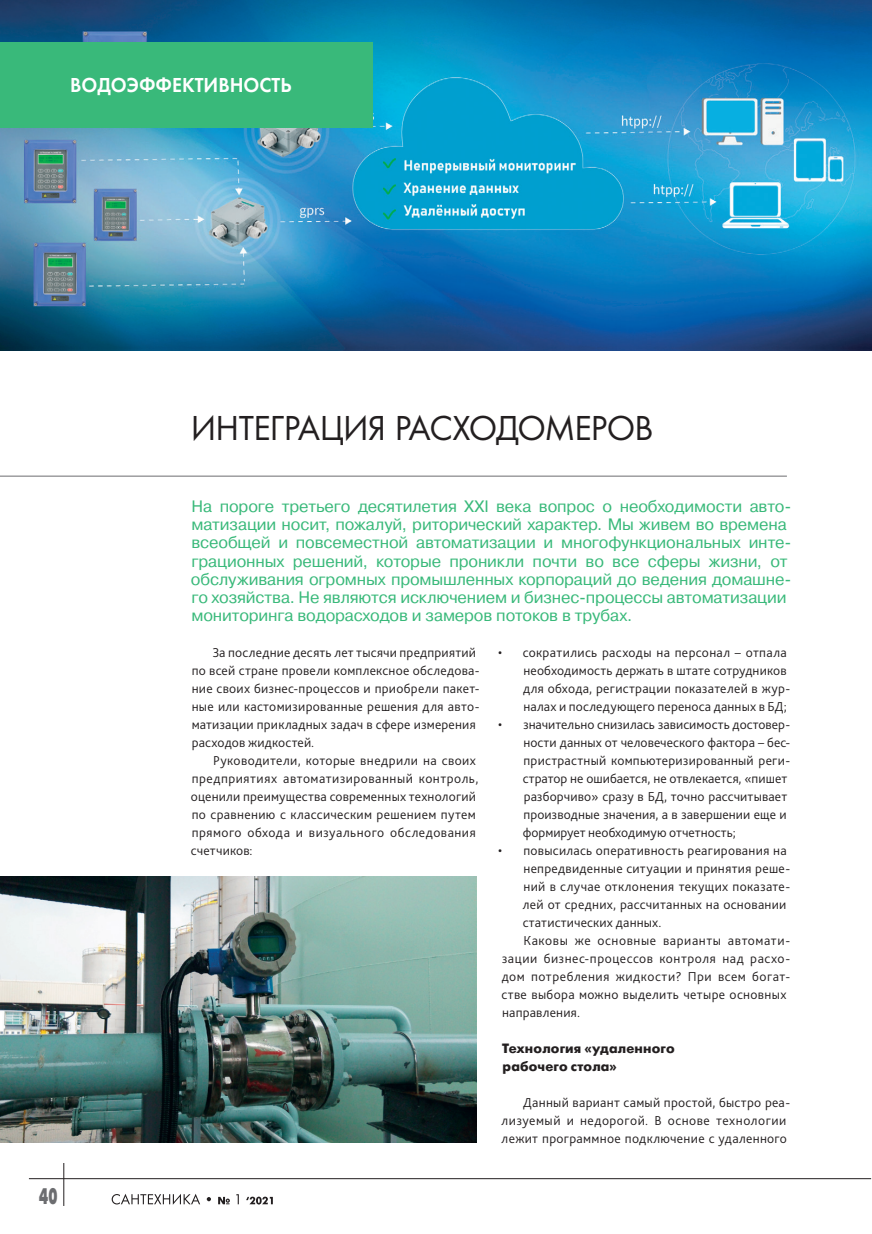
<style>
.page{position:relative;width:872px;height:1234px;background:#fff}
.page>*{position:absolute;margin:0;border:0;box-sizing:border-box;transform-origin:0 0}
._02-zagolovok_main{font:36px "Futura";letter-spacing:-.03em;color:#231f20}
.t1{font:22.5px "Futura Futuris XC";color:#6c6d70;scale:.6 1}
.t2{font:21px "Futura Demi";color:#fff;scale:.95 1}
._03-first_vrez{font:16.5px/18px "Pragmatica";letter-spacing:-.01em;color:#39b97a}
._04-body_text{font:300 13.5px/18px "Bliss Pro";letter-spacing:.025em;color:#231f20}
._04-body_text_bullet{font:300 13.5px/18px "Bliss Pro";letter-spacing:.01em;color:#231f20}
._06-podzagolovok_in{font:700 13.5px/18px "Futuris C";letter-spacing:.015em;color:#231f20}
</style>
<div class="page">
<img style="left:0;top:0;width:872px;height:350px">
<div style="left:0;top:43px;width:373px;height:85px;background:#39b97a"></div>
<hr style="left:0;top:475px;width:787px;height:1px;background:#6c6d70">
<hr style="left:29px;top:1177px;width:842px;height:1px;background:#231f20">
<hr style="left:63px;top:1162px;width:1px;height:43px;background:#231f20">
<svg style="left:112px;top:1194px;width:88px;height:10px"></svg>
<svg style="left:206px;top:1197px;width:5px;height:3px"></svg>
<svg style="left:218px;top:1194px;width:55px;height:10px"></svg>
<img style="left:0;top:876px;width:476px;height:266px">
<p class="t2" style="left:70px;top:72px;width:234px">ВОДОЭФФЕКТИВНОСТЬ</p>
<p class="t1" style="left:39px;top:1183px;width:32px">40</p>
<p class="_02-zagolovok_main" style="left:191px;top:407px;width:464px">ИНТЕГРАЦИЯ РАСХОДОМЕРОВ</p>
<p class="_03-first_vrez" style="left:191px;top:498px;width:602px">На пороге третьего десятилетия XXI века вопрос о необходимости авто&shy;матизации носит, пожалуй, риторический характер. Мы живем во времена всеобщей и повсеместной автоматизации и многофункциональных инте&shy;грационных решений, которые проникли почти во все сферы жизни, от обслуживания огромных промышленных корпораций до ведения домашне&shy;го хозяйства. Не являются исключением и бизнес-процессы автоматизации мониторинга водорасходов и замеров потоков в трубах.</p>
<p class="_04-body_text" style="left:192px;top:642px;width:289px;text-indent:21px">За последние десять лет тысячи предприятий по всей стране провели комплексное обследова&shy;ние своих бизнес-процессов и приобрели пакет&shy;ные или кастомизированные решения для авто&shy;матизации прикладных задач в сфере измерения расходов жидкостей.</p>
<p class="_04-body_text" style="left:191px;top:750px;width:289px;text-indent:22px">Руководители, которые внедрили на своих предприятиях автоматизированный контроль, оценили преимущества современных технологий по сравнению с классическим решением путем прямого обхода и визуального обследования счетчиков:</p>
<p class="_04-body_text_bullet" style="left:523px;top:642px;width:269px;text-indent:-25px">• сократились расходы на персонал – отпала необходимость держать в штате сотрудников для обхода, регистрации показателей в жур&shy;налах и последующего переноса данных в БД;</p>
<p class="_04-body_text_bullet" style="left:523px;top:714px;width:269px;text-indent:-24px">• значительно снизилась зависимость достовер&shy;ности данных от человеческого фактора – бес&shy;пристрастный компьютеризированный реги&shy;стратор не ошибается, не отвлекается, «пишет разборчиво» сразу в БД, точно рассчитывает производные значения, а в завершении еще и формирует необходимую отчетность;</p>
<p class="_04-body_text_bullet" style="left:523px;top:840px;width:269px;text-indent:-24px">• повысилась оперативность реагирования на непредвиденные ситуации и принятия реше&shy;ний в случае отклонения текущих показате&shy;лей от средних, рассчитанных на основании статистических данных.</p>
<p class="_04-body_text" style="left:501px;top:930px;width:290px;text-indent:22px">Каковы же основные варианты автомати&shy;зации бизнес-процессов контроля над расхо&shy;дом потребления жидкости? При всем богат&shy;стве выбора можно выделить четыре основных направления.</p>
<p class="_06-podzagolovok_in" style="left:502px;top:1039px;width:174px">Технология «удаленного рабочего стола»</p>
<p class="_04-body_text" style="left:501px;top:1092px;width:290px;text-indent:22px">Данный вариант самый простой, быстро реа&shy;лизуемый и недорогой. В основе технологии лежит программное подключение с удаленного</p>
</div>
